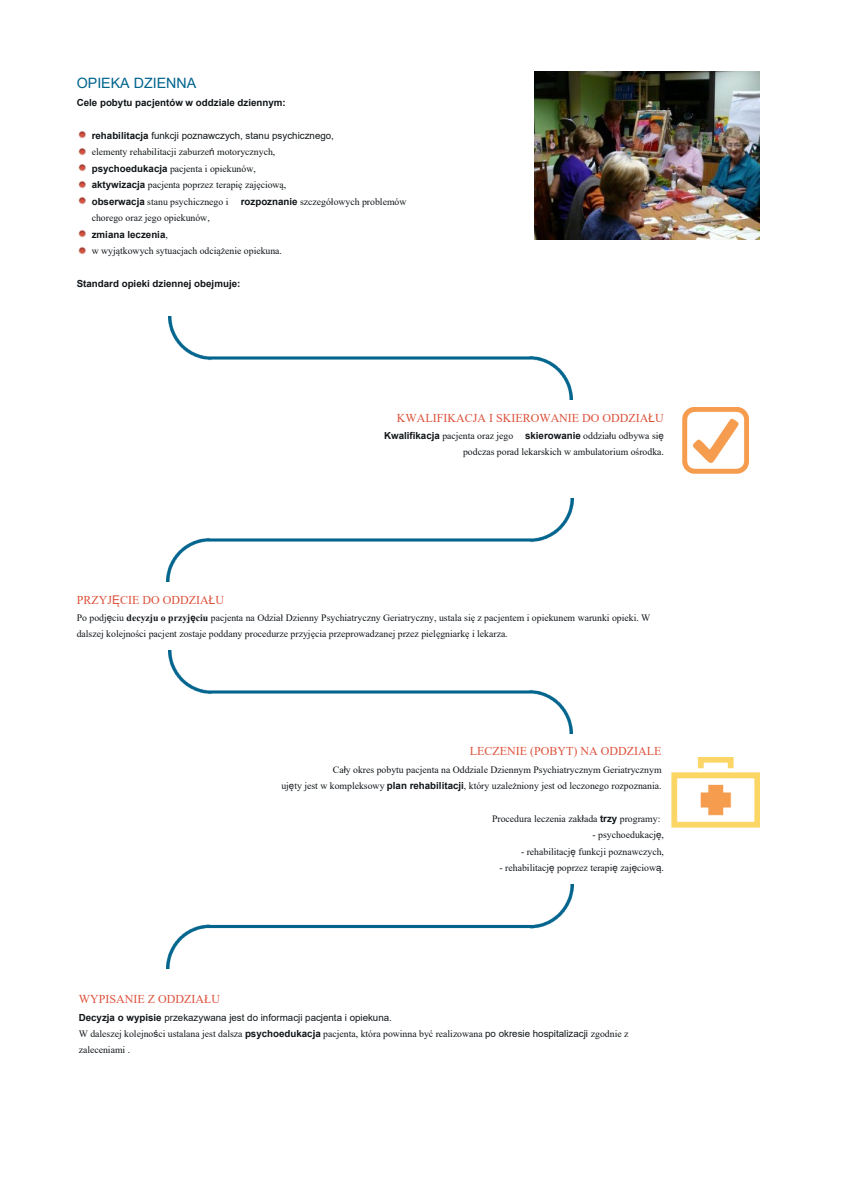
<style>
.page{position:relative;width:842px;height:1191px;background:#fff}
.page>*{position:absolute;margin:0;border:0;box-sizing:border-box;transform-origin:0 0}
.t1{font:14.2px "Arial";color:#00648d}
.t2{font:12px "Times New Roman";color:#dc523c}
.t3{font:9.8px/16.5px "Times New Roman";color:#111619}
.t4{font:9.8px "Arial";color:#111619}
.t5{font:700 9.8px "Arial";color:#111619}
.s1{font-weight:700}
.s2{font-family:"Arial"}
.s3{font-family:"Arial";font-weight:700}
.s4{font-family:"Times New Roman";font-weight:400}
</style>
<div class="page">
<img style="left:534px;top:71px;width:225px;height:169px">
<svg style="left:78px;top:131px;width:8px;height:8px"></svg>
<svg style="left:78px;top:148px;width:8px;height:7px"></svg>
<svg style="left:78px;top:164px;width:8px;height:8px"></svg>
<svg style="left:78px;top:181px;width:8px;height:7px"></svg>
<svg style="left:78px;top:197px;width:8px;height:8px"></svg>
<svg style="left:78px;top:230px;width:8px;height:8px"></svg>
<svg style="left:78px;top:247px;width:8px;height:7px"></svg>
<img style="left:168px;top:316px;width:404px;height:84px">
<img style="left:682px;top:407px;width:67px;height:67px">
<img style="left:166px;top:498px;width:408px;height:84px">
<img style="left:168px;top:650px;width:404px;height:84px">
<img style="left:672px;top:758px;width:87px;height:69px">
<img style="left:166px;top:884px;width:408px;height:84px">
<h1 class="t1" style="left:77px;top:73px;width:121px">OPIEKA DZIENNA</h1>
<p class="t5" style="left:77px;top:95px;width:211px">Cele pobytu pacjentów w oddziale dziennym:</p>
<p class="t4" style="left:92px;top:129px;width:244px"><span class="s1">rehabilitacja</span> funkcji poznawczych, stanu psychicznego,</p>
<p class="t3" style="left:92px;top:143px;width:196px">elementy rehabilitacji zaburze<span class="s2">ń</span> motorycznych, <span class="s3">psychoedukacja</span> pacjenta i opiekunów, <span class="s3">aktywizacja</span> pacjenta poprzez terapię zajęciową, <span class="s3">obserwacja</span> stanu psychicznego i</p>
<p class="t3" style="left:241px;top:193px;width:167px"><span class="s3">rozpoznanie</span> szczegółowych problemów</p>
<p class="t3" style="left:92px;top:209px;width:120px">chorego oraz jego opiekunów,</p>
<p class="t5" style="left:92px;top:227px;width:78px">zmiana leczenia<span class="s4">,</span></p>
<p class="t3" style="left:92px;top:242px;width:192px">w wyjątkowych sytuacjach odciążenie opiekuna.</p>
<p class="t5" style="left:77px;top:277px;width:165px">Standard opieki dziennej obejmuje:</p>
<p class="t2" style="left:397px;top:409px;width:269px">KWALIFIKACJA I SKIEROWANIE DO ODDZIA<span class="s2">Ł</span>U</p>
<p class="t3" style="left:384px;top:427px;width:281px;text-align:right"><span class="s3">Kwalifikacja</span> pacjenta oraz jego <span class="s3">skierowanie</span> oddzia<span class="s2">ł</span>u odbywa si<span class="s2">ę </span>podczas porad lekarskich w ambulatorium ośrodka.</p>
<p class="t2" style="left:77px;top:591px;width:149px">PRZYJ<span class="s2">Ę</span>CIE DO ODDZIA<span class="s2">Ł</span>U</p>
<p class="t3" style="left:77px;top:609px;width:575px">Po podj<span class="s2">ę</span>ciu <span class="s1">decyzju o przyj</span><span class="s3">ę</span><span class="s1">ciu</span> pacjenta na Odział Dzienny Psychiatryczny Geriatryczny, ustala się z pacjentem i opiekunem warunki opieki. W dalszej kolejności pacjent zostaje poddany procedurze przyjęcia przeprowadzanej przez pielęgniarkę i lekarza.</p>
<p class="t2" style="left:470px;top:743px;width:193px">LECZENIE (POBYT) NA ODDZIALE</p>
<p class="t3" style="left:281px;top:761px;width:382px;text-align:right">Ca<span class="s2">ł</span>y okres pobytu pacjenta na Oddziale Dziennym Psychiatrycznym Geriatrycznym<br>uj<span class="s2">ę</span>ty jest w kompleksowy <span class="s3">plan rehabilitacji</span>, który uzależniony jest od leczonego rozpoznania.</p>
<p class="t3" style="left:492px;top:810px;width:170px">Procedura leczenia zak<span class="s2">ł</span>ada <span class="s3">trzy</span> programy:</p>
<p class="t3" style="left:593px;top:827px;width:73px">- psychoedukacj<span class="s2">ę</span>,</p>
<p class="t3" style="left:521px;top:843px;width:144px">- rehabilitacj<span class="s2">ę</span> funkcji poznawczych,</p>
<p class="t3" style="left:500px;top:860px;width:166px">- rehabilitacj<span class="s2">ę</span> poprzez terapi<span class="s2">ę</span> zaj<span class="s2">ę</span>ciow<span class="s2">ą</span>.</p>
<p class="t2" style="left:79px;top:991px;width:143px">WYPISANIE Z ODDZIAŁU</p>
<p class="t4" style="left:79px;top:1010px;width:315px"><span class="s1">Decyzja o wypisie</span> przekazywana jest do informacji pacjenta i opiekuna.</p>
<p class="t3" style="left:79px;top:1025px;width:551px">W daleszej kolejno<span class="s2">ś</span>ci ustalana jest dalsza <span class="s3">psychoedukacja</span> pacjenta, która powinna być realizowana <span class="s2">po okresie hospitalizacji</span> zgodnie z zaleceniami .</p>
</div>
